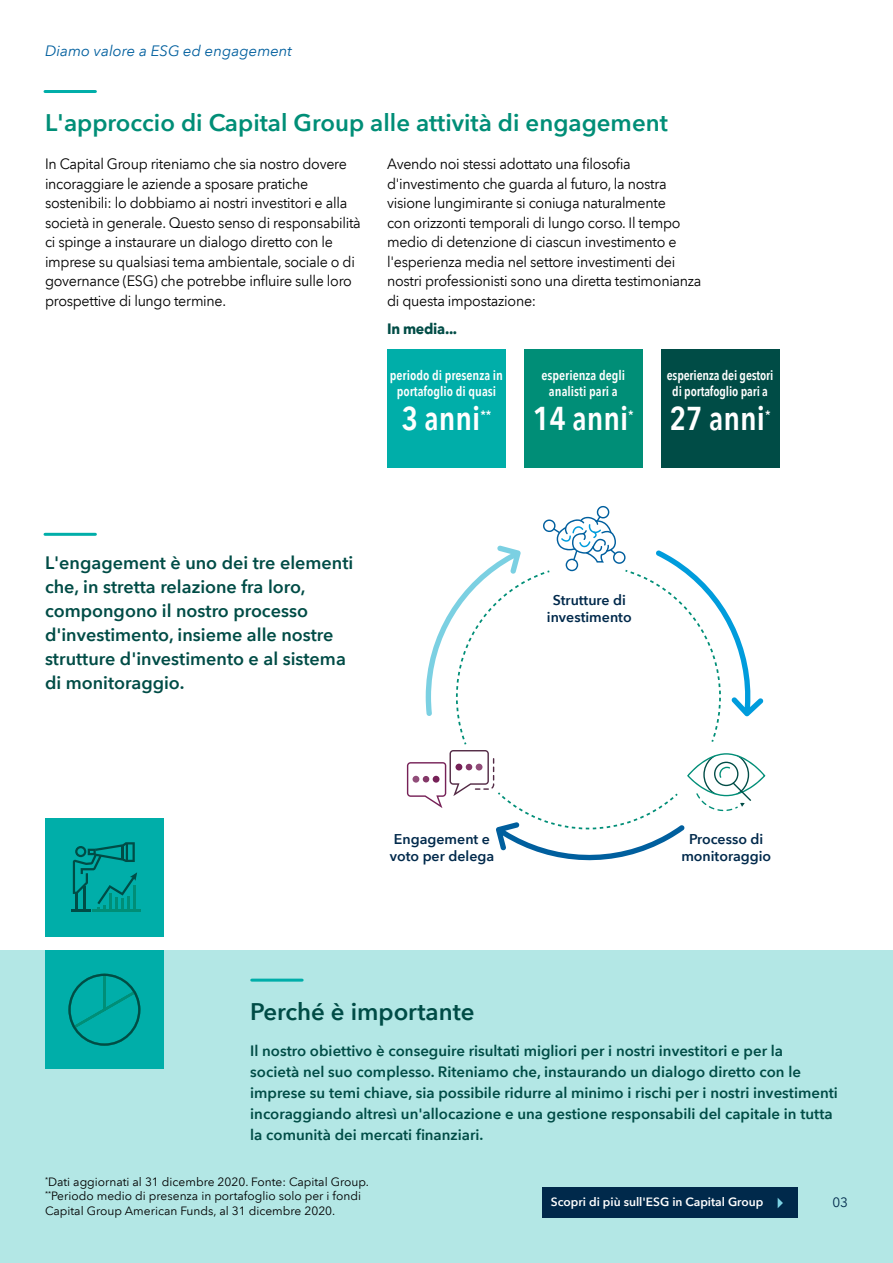
<style>
.page{position:relative;width:893px;height:1263px;background:#fff}
.page>*{position:absolute;margin:0;border:0;box-sizing:border-box;transform-origin:0 0}
.t1{font:600 condensed 33px "Avenir Next LT Com";color:#fff}
.t2{font:600 24px "Avenir Next LT Com";color:#008e77}
.t3{font:600 24px "Avenir Next LT Com";color:#004c46}
.t4{font:600 18px/24px "Avenir Next LT Com";color:#004c46}
.t5{font:15px/19.5px "Avenir Next LT Com";letter-spacing:-.02em;color:#000;scale:.95 1}
.t6{font:600 15px/21px "Avenir Next LT Com";color:#004c46}
.t7{font:italic 15px "Avenir Next LT Com";color:#005f9e}
.t8{font:700 15px "Avenir Next LT Com";letter-spacing:-.02em;color:#004c46;scale:.95 1}
.t9{font:600 14.1px/16.5px "Avenir Next";color:#00294b;text-align:center}
.t10{font:600 condensed 13.5px/16.2px "Avenir Next LT Com";color:#fff;text-align:center}
.t11{font:13.5px "Avenir Next LT Com";color:#00294b}
.t12{font:600 condensed 12.3px "Avenir Next LT Com";color:#fff}
.t13{font:12px/14.4px "Avenir Next LT Com";color:#000}
.t14{font:600 12px "Avenir Next LT Com";color:#fff}
</style>
<div class="page">
<hr style="left:45px;top:90px;width:50px;height:3px;background:#00aea9">
<hr style="left:45px;top:533px;width:50px;height:3px;background:#00aea9">
<svg style="left:407px;top:506px;width:358px;height:355px"></svg>
<div style="left:412px;top:776px;width:7px;height:7px;background:#914d79;border-radius:50%"></div>
<div style="left:433px;top:776px;width:6px;height:7px;background:#762157;border-radius:50%"></div>
<div style="left:0;top:950px;width:893px;height:313px;background:#b3e7e5"></div>
<hr style="left:252px;top:979px;width:50px;height:3px;background:#00aea9">
<div style="left:45px;top:818px;width:119px;height:118px;background:#00aea9"></div>
<hr style="left:92px;top:909px;width:48px;height:3px;background:#008e77">
<hr style="left:71px;top:909px;width:19px;height:3px;background:#004c46">
<svg style="left:73px;top:842px;width:64px;height:69px"></svg>
<div style="left:45px;top:950px;width:119px;height:119px;background:#00aea9"></div>
<svg style="left:68px;top:974px;width:72px;height:72px"></svg>
<div style="left:542px;top:1188px;width:256px;height:30px;background:#00294b"></div>
<svg style="left:778px;top:1198px;width:5px;height:10px"></svg>
<div style="left:387px;top:349px;width:119px;height:119px;background:#00aea9"></div>
<div style="left:524px;top:349px;width:119px;height:119px;background:#008e77"></div>
<div style="left:661px;top:349px;width:119px;height:119px;background:#004c46"></div>
<p class="t7" style="left:45px;top:42px;width:249px">Diamo valore a ESG ed engagement</p>
<h2 class="t2" style="left:45px;top:108px;width:624px">L'approccio di Capital Group alle attività di engagement</h2>
<p class="t5" style="left:45px;top:154px;width:334px">In Capital Group riteniamo che sia nostro dovere incoraggiare le aziende a sposare pratiche sostenibili: lo dobbiamo ai nostri investitori e alla società in generale. Questo senso di responsabilità ci spinge a instaurare un dialogo diretto con le imprese su qualsiasi tema ambientale, sociale o di governance (ESG) che potrebbe influire sulle loro prospettive di lungo termine.</p>
<p class="t5" style="left:387px;top:154px;width:333px">Avendo noi stessi adottato una filosofia d'investimento che guarda al futuro, la nostra visione lungimirante si coniuga naturalmente<br>con orizzonti temporali di lungo corso. Il tempo medio di detenzione di ciascun investimento e l'esperienza media nel settore investimenti dei nostri professionisti sono una diretta testimonianza di questa impostazione:</p>
<p class="t8" style="left:387px;top:320px;width:75px">In media...</p>
<p class="t10" style="left:390px;top:367px;width:115px">periodo di presenza in portafoglio di quasi</p>
<p class="t10" style="left:667px;top:367px;width:108px">esperienza dei gestori di portafoglio pari a</p>
<p class="t10" style="left:541px;top:367px;width:85px">esperienza degli analisti pari a</p>
<p class="t4" style="left:45px;top:550px;width:310px">L'engagement è uno dei tre elementi che, in stretta relazione fra loro, compongono il nostro processo d'investimento, insieme alle nostre strutture d'investimento e al sistema di monitoraggio.</p>
<h1 class="t1" style="left:402px;top:398px;width:80px">3 anni</h1>
<p class="t12" style="left:480px;top:407px;width:13px">**</p>
<h1 class="t1" style="left:670px;top:398px;width:97px">27 anni</h1>
<p class="t12" style="left:765px;top:407px;width:7px">*</p>
<h1 class="t1" style="left:533px;top:398px;width:97px">14 anni</h1>
<p class="t12" style="left:628px;top:407px;width:7px">*</p>
<p class="t9" style="left:547px;top:592px;width:86px">Strutture di investimento</p>
<p class="t9" style="left:390px;top:830px;width:106px;text-align:left">Engagement e voto per delega</p>
<p class="t9" style="left:681px;top:830px;width:91px">Processo di monitoraggio</p>
<h2 class="t3" style="left:250px;top:997px;width:226px">Perché è importante</h2>
<p class="t6" style="left:250px;top:1040px;width:589px">Il nostro obiettivo è conseguire risultati migliori per i nostri investitori e per la<br>società nel suo complesso. Riteniamo che, instaurando un dialogo diretto con le imprese su temi chiave, sia possibile ridurre al minimo i rischi per i nostri investimenti incoraggiando altresì un'allocazione e una gestione responsabili del capitale in tutta la comunità dei mercati finanziari.</p>
<p class="t13" style="left:45px;top:1174px;width:326px"><sup>*</sup>Dati aggiornati al 31 dicembre 2020. Fonte: Capital Group. <sup>**</sup>Periodo medio di presenza in portafoglio solo per i fondi<br>Capital Group American Funds, al 31 dicembre 2020.</p>
<p class="t14" style="left:551px;top:1194px;width:214px">Scopri di più sull'ESG in Capital Group</p>
<p class="t11" style="left:832px;top:1194px;width:17px">03</p>
</div>
